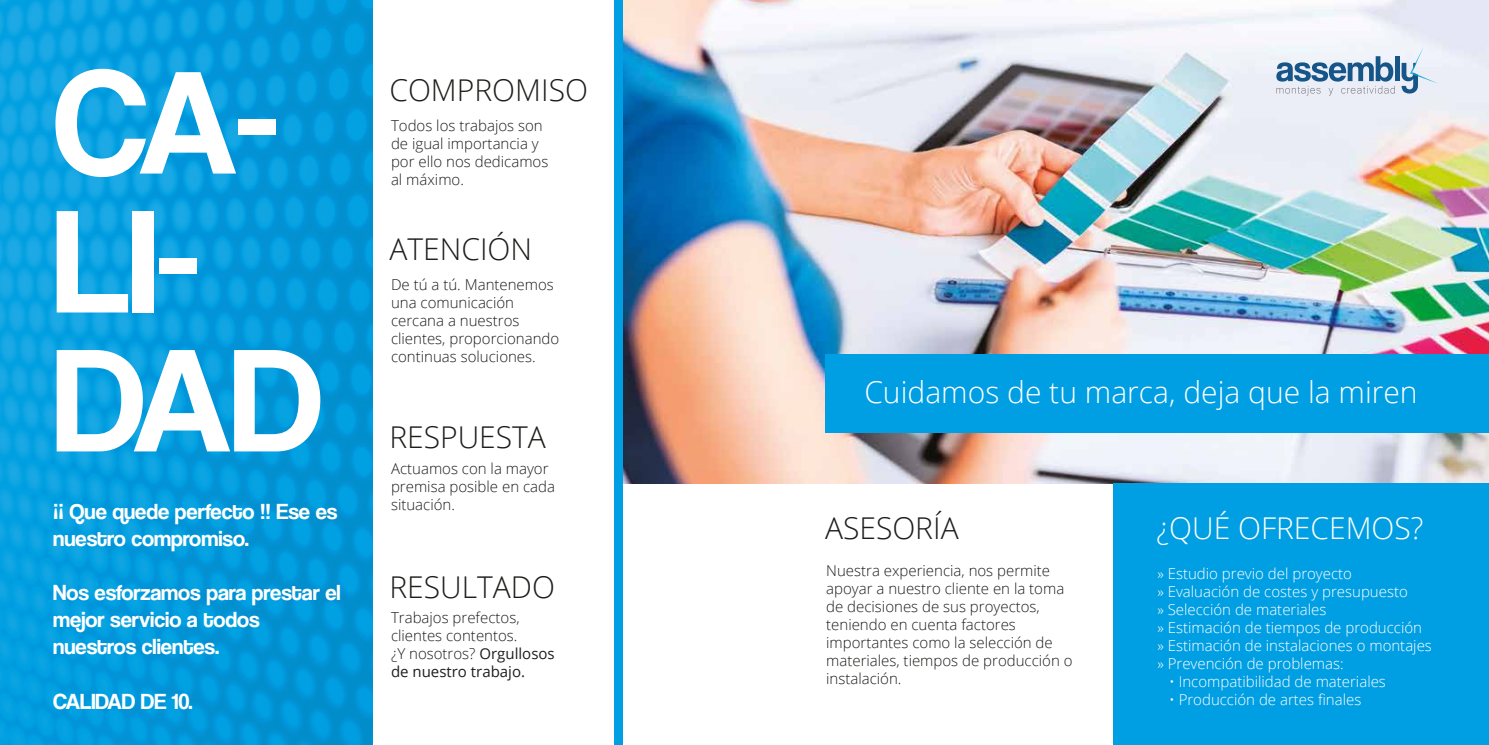
<style>
.page{position:relative;width:1489px;height:745px;background:#fff}
.page>*{position:absolute;margin:0;border:0;box-sizing:border-box;transform-origin:0 0}
.t1{font:152.5px/138.8px "Coolvetica Rg";letter-spacing:-.02em;color:#fff}
.t2{font:300 30px "Open Sans";color:#fff}
.t3{font:300 30px "Open Sans";color:#1d1d1b}
.t4{font:22.5px/27px "Coolvetica Rg";color:#fff}
.t5{font:300 15px/18px "Open Sans";color:#1d1d1b}
.t6{font:300 15px/18px "Open Sans";color:#fff}
.s1{font-weight:400}
</style>
<div class="page">
<img style="left:622px;top:0;width:866px;height:483px">
<svg style="left:1276px;top:56px;width:118px;height:39px;background:#a8bdd2"></svg>
<div style="left:1394px;top:56px;width:5px;height:25px;background:#165588"></div>
<svg style="left:1401px;top:46px;width:36px;height:47px"></svg>
<div style="left:1113px;top:482px;width:375px;height:262px;background:#009fe3"></div>
<div style="left:825px;top:354px;width:663px;height:78px;background:#009fe3"></div>
<div style="left:375px;top:0;width:247px;height:744px;background:#009fe3"></div>
<div style="left:367px;top:0;width:246px;height:744px;background:#fff"></div>
<svg style="left:0;top:0;width:372px;height:744px;background:#059bdc"></svg>
<h1 class="t1" style="left:53px;top:52px;width:271px">CA-<br>LI-<br>DAD</h1>
<h3 class="t4" style="left:53px;top:497px;width:286px">¡¡ Que quede perfecto !! Ese es nuestro compromiso.</h3>
<h3 class="t4" style="left:53px;top:578px;width:289px">Nos esforzamos para prestar el mejor servicio a todos nuestros clientes.</h3>
<h3 class="t4" style="left:53px;top:686px;width:141px">CALIDAD DE 10.</h3>
<h2 class="t3" style="left:389px;top:70px;width:200px">COMPROMISO</h2>
<p class="t5" style="left:391px;top:116px;width:159px">Todos los trabajos son de igual importancia y por ello nos dedicamos al máximo.</p>
<h2 class="t3" style="left:389px;top:229px;width:144px">ATENCIÓN</h2>
<p class="t5" style="left:391px;top:274px;width:170px">De tú a tú. Mantenemos una comunicación cercana a nuestros clientes, proporcionando continuas soluciones.</p>
<h2 class="t3" style="left:389px;top:416px;width:158px">RESPUESTA</h2>
<p class="t5" style="left:391px;top:458px;width:165px">Actuamos con la mayor premisa posible en cada situación.</p>
<h2 class="t3" style="left:389px;top:565px;width:167px">RESULTADO</h2>
<p class="t5" style="left:391px;top:607px;width:165px">Trabajos prefectos, clientes contentos.<br>¿Y nosotros? <span class="s1">Orgullosos de nuestro trabajo.</span></p>
<h2 class="t2" style="left:864px;top:372px;width:555px">Cuidamos de tu marca, deja que la miren</h2>
<h2 class="t3" style="left:825px;top:507px;width:135px">ASESORÍA</h2>
<h2 class="t2" style="left:1156px;top:507px;width:268px">¿QUÉ OFRECEMOS?</h2>
<p class="t5" style="left:826px;top:561px;width:248px">Nuestra experiencia, nos permite apoyar a nuestro cliente en la toma de decisiones de sus proyectos, teniendo en cuenta factores importantes como la selección de materiales, tiempos de producción o instalación.</p>
<p class="t6" style="left:1157px;top:563px;width:276px">» Estudio previo del proyecto<br>» Evaluación de costes y presupuesto<br>» Selección de materiales<br>» Estimación de tiempos de producción » Estimación de instalaciones o montajes » Prevención de problemas:</p>
<p class="t6" style="left:1168px;top:671px;width:218px">• Incompatibilidad de materiales</p>
<p class="t6" style="left:1168px;top:689px;width:194px">• Producción de artes finales</p>
</div>
